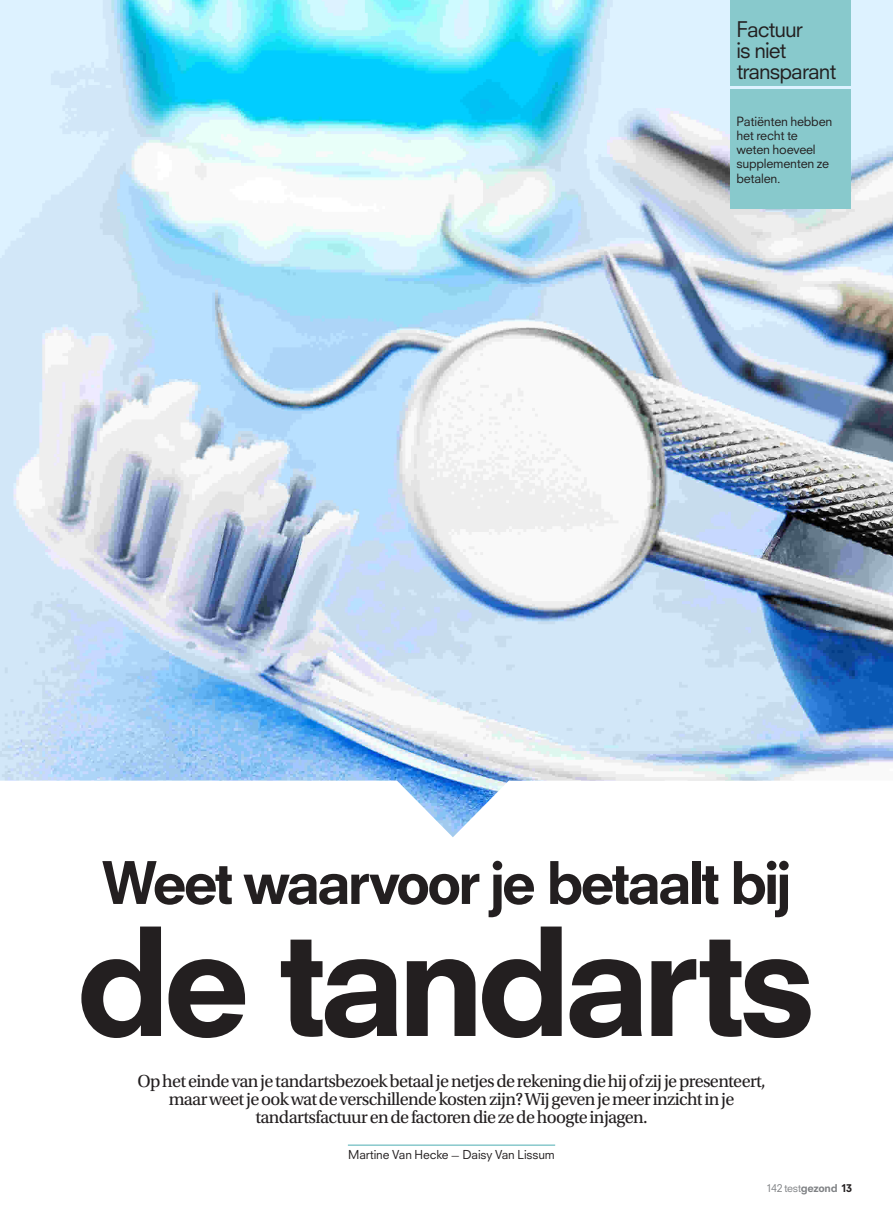
<style>
.page{position:relative;width:893px;height:1212px;background:#fff}
.page>*{position:absolute;margin:0;border:0;box-sizing:border-box;transform-origin:0 0}
.t1{font:800 145.5px "Neuzeit SLT Std";letter-spacing:-.065em;color:#231f20}
.t2{font:800 57px "Neuzeit SLT Std";letter-spacing:-.065em;color:#231f20}
.t3{font:21px/21px "Neuzeit SLT Std";letter-spacing:-.045em;color:#231f20}
.t4{font:18.3px/18px "Utopia Std";letter-spacing:-.035em;color:#231f20;text-align:center}
.t5{font:12.45px/14.2px "Neuzeit SLT Std";letter-spacing:-.015em;color:#231f20}
.t6{font:12px "Neuzeit SLT Std";letter-spacing:-.015em;color:#231f20}
.t7{font:10.5px "Neuzeit SLT Std";letter-spacing:-.03em;color:#808285}
.s1{font-family:"Utopia Std"}
.s2{font-weight:800}
.s3{font-weight:800;color:#231f20}
</style>
<div class="page">
<img style="left:0;top:0;width:893px;height:837px">
<hr style="left:348px;top:1144px;width:207px;height:2px;background:#88c9cc">
<div style="left:730px;top:90px;width:120px;height:119px;background:#88c9cc"></div>
<div style="left:730px;top:0;width:120px;height:85px;background:#88c9cc"></div>
<p class="t3" style="left:736px;top:19px;width:102px">Factuur<br>is niet transparant</p>
<p class="t5" style="left:736px;top:114px;width:97px">Patiënten hebben het recht te weten hoeveel supplementen ze betalen.</p>
<h2 class="t2" style="left:101px;top:848px;width:692px">Weet waarvoor je betaalt bij</h2>
<h1 class="t1" style="left:75px;top:893px;width:744px">de tandarts</h1>
<p class="t4" style="left:137px;top:1072px;width:630px">Op het einde van je tandartsbezoek betaal je netjes de rekening die hij of zij je presenteert, maar weet je ook wat de verschillende kosten zijn? Wij geven je meer inzicht in je tandartsfactuur en de factoren die ze de hoogte injagen.</p>
<p class="t6" style="left:348px;top:1147px;width:208px">Martine Van Hecke <span class="s1">-</span> Daisy Van Lissum</p>
<p class="t7" style="left:766px;top:1181px;width:87px">142 test<span class="s2">gezond</span> <span class="s3">13</span></p>
</div>
